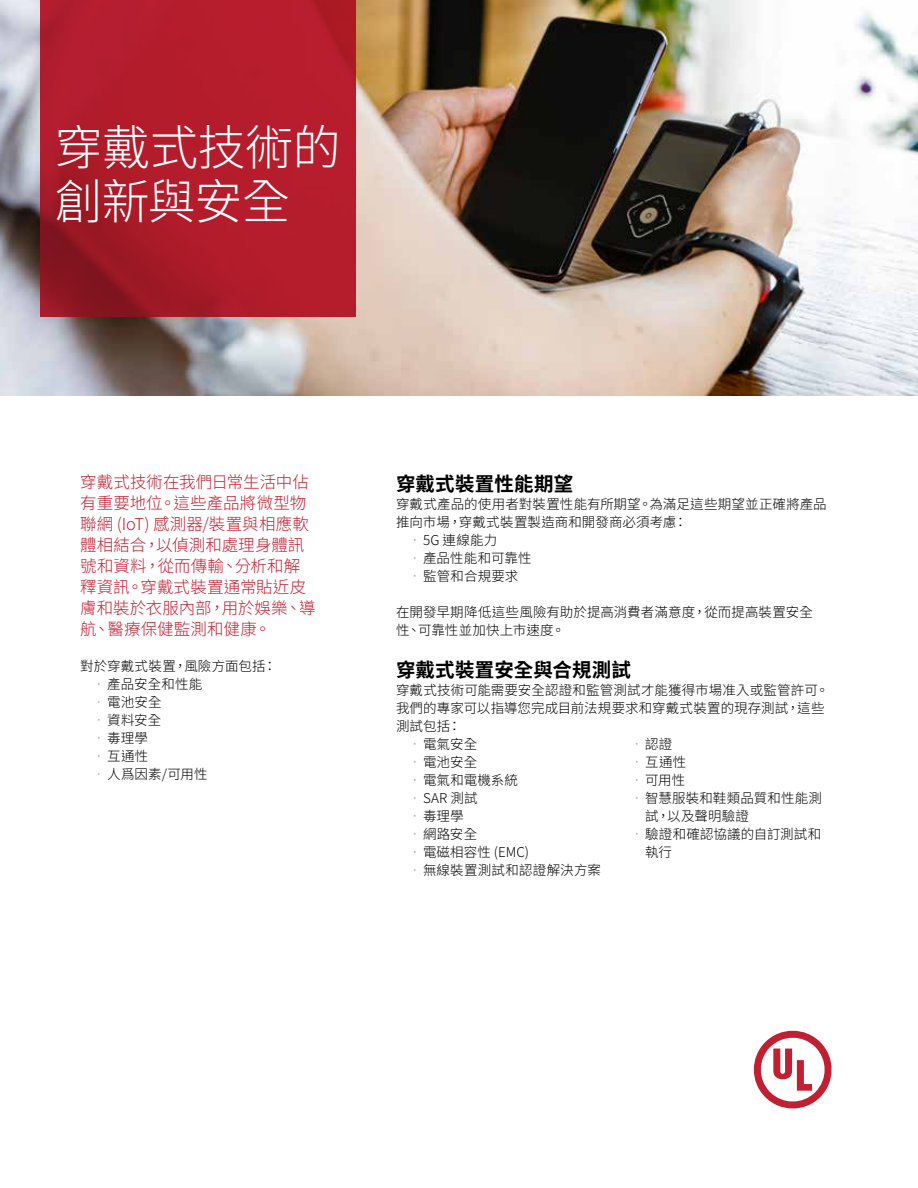
<style>
.page{position:relative;width:918px;height:1188px;background:#fff}
.page>*{position:absolute;margin:0;border:0;box-sizing:border-box;transform-origin:0 0}
.t1{font:300 48px/54px "Noto Sans CJ Ktc";letter-spacing:-.01em;color:#fff}
.t2{font:700 19.5px "Noto Sans CJ Ktc";letter-spacing:.01em;color:#000}
.t3{font:300 16.5px/21px "Noto Sans CJ Ktc";color:#c02032}
.t4{font:300 13.5px/18px "Noto Sans CJ Ktc";letter-spacing:.01em;color:#000}
.s1{color:#939598}
</style>
<div class="page">
<img style="left:0;top:0;width:918px;height:396px">
<svg style="left:41px;top:0;width:315px;height:317px;background:#ae1b2a"></svg>
<svg style="left:754px;top:1030px;width:78px;height:79px"></svg>
<h1 class="t1" style="left:55px;top:121px;width:287px">穿戴式技術的創新與安全</h1>
<p class="t3" style="left:80px;top:472px;width:237px">穿戴式技術在我們日常生活中佔有重要地位。這些產品將微型物聯網 (IoT) 感測器/裝置與相應軟體相結合，以偵測和處理身體訊號和資料，從而傳輸、分析和解釋資訊。穿戴式裝置通常貼近皮膚和裝於衣服內部，用於娛樂、導航、醫療保健監測和健康。</p>
<p class="t4" style="left:80px;top:657px;width:198px">對於穿戴式裝置，風險方面包括：</p>
<p class="t4" style="left:92px;top:675px;width:112px"><span class="s1">•</span> 產品安全和性能</p>
<p class="t4" style="left:92px;top:693px;width:71px"><span class="s1">•</span> 電池安全</p>
<p class="t4" style="left:92px;top:711px;width:71px"><span class="s1">•</span> 資料安全</p>
<p class="t4" style="left:92px;top:729px;width:57px"><span class="s1">•</span> 毒理學</p>
<p class="t4" style="left:92px;top:747px;width:58px"><span class="s1">•</span> 互通性</p>
<p class="t4" style="left:92px;top:765px;width:117px"><span class="s1">•</span> 人爲因素/可用性</p>
<h2 class="t2" style="left:396px;top:472px;width:179px">穿戴式裝置性能期望</h2>
<p class="t4" style="left:396px;top:495px;width:432px">穿戴式產品的使用者對裝置性能有所期望。為滿足這些期望並正確將產品推向市場，穿戴式裝置製造商和開發商必須考慮：</p>
<p class="t4" style="left:408px;top:531px;width:91px"><span class="s1">•</span> 5G 連線能力</p>
<p class="t4" style="left:408px;top:549px;width:125px"><span class="s1">•</span> 產品性能和可靠性</p>
<p class="t4" style="left:408px;top:567px;width:112px"><span class="s1">•</span> 監管和合規要求</p>
<p class="t4" style="left:396px;top:603px;width:419px">在開發早期降低這些風險有助於提高消費者滿意度，從而提高裝置安全性、可靠性並加快上市速度。</p>
<h2 class="t2" style="left:396px;top:658px;width:237px">穿戴式裝置安全與合規測試</h2>
<p class="t4" style="left:396px;top:681px;width:435px">穿戴式技術可能需要安全認證和監管測試才能獲得市場准入或監管許可。我們的專家可以指導您完成目前法規要求和穿戴式裝置的現存測試，這些測試包括：</p>
<p class="t4" style="left:408px;top:735px;width:71px"><span class="s1">•</span> 電氣安全</p>
<p class="t4" style="left:408px;top:753px;width:71px"><span class="s1">•</span> 電池安全</p>
<p class="t4" style="left:408px;top:771px;width:112px"><span class="s1">•</span> 電氣和電機系統</p>
<p class="t4" style="left:408px;top:789px;width:71px"><span class="s1">•</span> SAR 測試</p>
<p class="t4" style="left:408px;top:807px;width:57px"><span class="s1">•</span> 毒理學</p>
<p class="t4" style="left:408px;top:825px;width:71px"><span class="s1">•</span> 網路安全</p>
<p class="t4" style="left:408px;top:843px;width:123px"><span class="s1">•</span> 電磁相容性 (EMC)</p>
<p class="t4" style="left:408px;top:861px;width:195px"><span class="s1">•</span> 無線裝置測試和認證解決方案</p>
<p class="t4" style="left:630px;top:735px;width:44px"><span class="s1">•</span> 認證</p>
<p class="t4" style="left:630px;top:753px;width:58px"><span class="s1">•</span> 互通性</p>
<p class="t4" style="left:630px;top:771px;width:57px"><span class="s1">•</span> 可用性</p>
<p class="t4" style="left:645px;top:789px;width:178px;text-indent:-15px"><span class="s1">•</span> 智慧服裝和鞋類品質和性能測試，以及聲明驗證</p>
<p class="t4" style="left:645px;top:825px;width:178px;text-indent:-15px"><span class="s1">•</span> 驗證和確認協議的自訂測試和執行</p>
</div>
